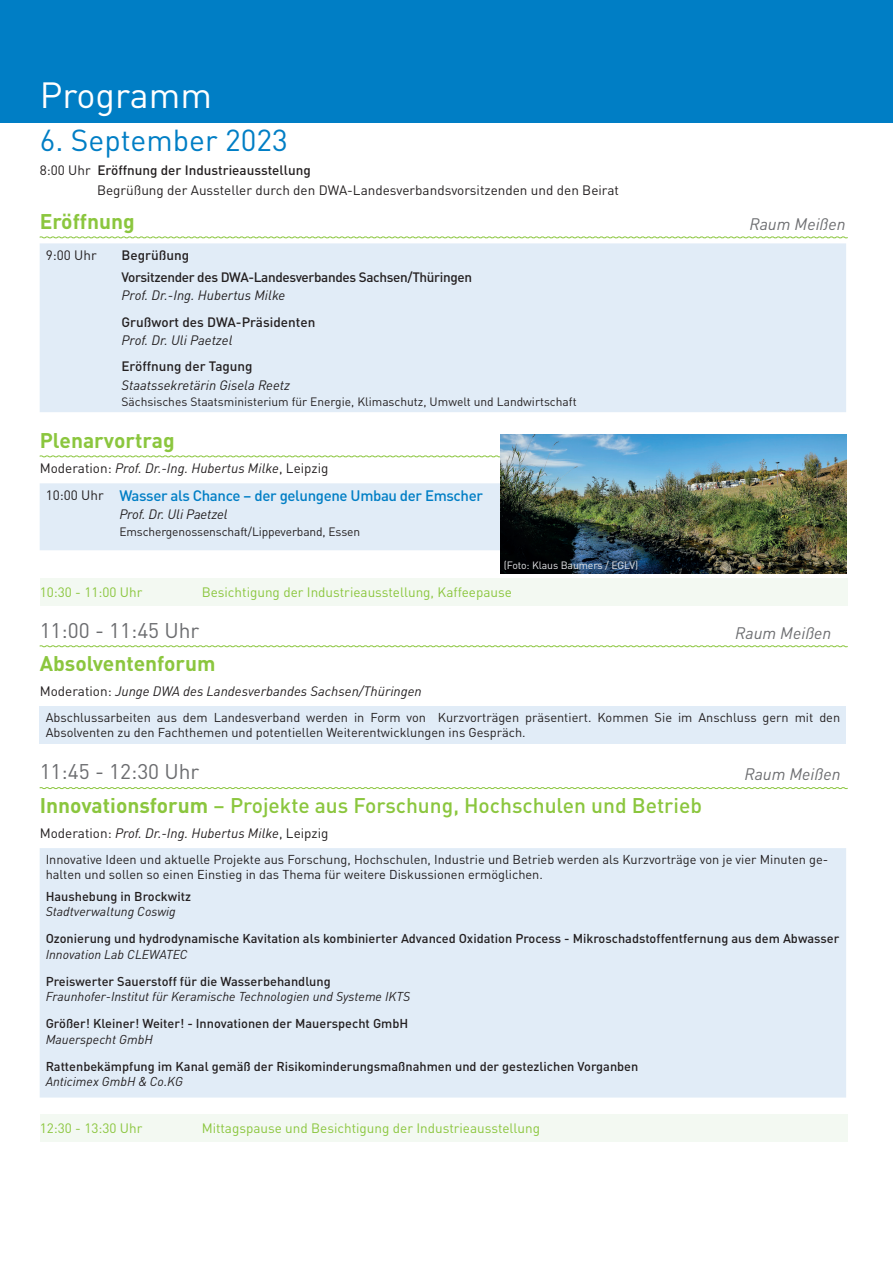
<style>
.page{position:relative;width:893px;height:1263px;background:#fff}
.page>*{position:absolute;margin:0;border:0;box-sizing:border-box;transform-origin:0 0}
.t1{font:36px "DINOT";color:#fff}
.t2{font:30px "DINOT";color:#007ec5}
.t3{font:500 21px/33.8px "DINOT";color:#8bc63e}
.t4{font:700 21px "DINOT";color:#8bc63e}
.t5{font:21px "DINOT";color:#6c6d70}
.t6{font:italic 16.5px "DINOT";color:#6c6d70}
.t7{font:500 15px "DINOT";letter-spacing:-.025em;color:#007ec5}
.t8{font:italic 13.5px "DINOT";color:#231f20}
.t9{font:13.5px "DINOT";color:#8bc63e}
.t10{font:13.5px/20.4px "DINOT";color:#231f20}
.t11{font:500 13.5px/22.4px "DINOT";letter-spacing:-.025em;color:#231f20}
.t12{font:500 13.5px "DINOT";color:#231f20}
.t13{font:12.75px/15.3px "DINOT";color:#231f20}
.t14{font:500 12.75px "DINOT";color:#231f20}
.t15{font:italic 12.75px "DINOT";color:#231f20}
.t16{font:12px "DINOT";color:#231f20}
.t17{font:10.5px "DINOT";letter-spacing:-.01em;color:#e6e7e9}
.s1{font-weight:500}
.s2{font-style:normal}
.s3{font-weight:400;font-size:13.5px;color:#231f20}
.s4{font-weight:400;color:#6c6d70}
.s5{font-weight:700}
</style>
<div class="page">
<div style="left:0;top:0;width:893px;height:123px;background:#007ec5"></div>
<div style="left:40px;top:243px;width:806px;height:169px;background:#e1ecf7"></div>
<div style="left:40px;top:483px;width:460px;height:67px;background:#e1ecf7"></div>
<div style="left:40px;top:706px;width:806px;height:37px;background:#e1ecf7"></div>
<div style="left:40px;top:848px;width:806px;height:249px;background:#e1ecf7"></div>
<svg style="left:39px;top:236px;width:809px;height:3px"></svg>
<svg style="left:39px;top:455px;width:461px;height:3px"></svg>
<svg style="left:39px;top:645px;width:809px;height:2px"></svg>
<svg style="left:39px;top:787px;width:809px;height:2px;background:#bfdf96"></svg>
<div style="left:40px;top:578px;width:808px;height:27px;background:#f3f9f2"></div>
<div style="left:40px;top:1114px;width:808px;height:28px;background:#f3f9f2"></div>
<img style="left:500px;top:434px;width:346px;height:139px">
<h1 class="t1" style="left:40px;top:68px;width:174px">Programm</h1>
<h2 class="t2" style="left:40px;top:117px;width:250px">6. September 2023</h2>
<p class="t10" style="left:97px;top:159px;width:523px;text-indent:-57px">8:00 Uhr <span class="s1">Eröffnung der Industrieausstellung<br></span>Begrüßung der Aussteller durch den DWA-Landesverbandsvorsitzenden und den Beirat</p>
<h3 class="t4" style="left:40px;top:205px;width:97px">Eröffnung</h3>
<p class="t10" style="left:46px;top:244px;width:53px">9:00 Uhr</p>
<p class="t11" style="left:121px;top:243px;width:352px">Begrüßung<br>Vorsitzender des DWA-Landesverbandes Sachsen/Thüringen</p>
<p class="t8" style="left:121px;top:285px;width:165px">Prof. Dr.-Ing. Hubertus Milke</p>
<p class="t12" style="left:121px;top:311px;width:195px">Grußwort des DWA-Präsidenten</p>
<p class="t8" style="left:121px;top:330px;width:113px">Prof. Dr. Uli Paetzel</p>
<p class="t12" style="left:121px;top:356px;width:133px">Eröffnung der Tagung</p>
<p class="t8" style="left:121px;top:375px;width:170px">Staatssekretärin Gisela Reetz</p>
<p class="t16" style="left:121px;top:393px;width:457px">Sächsisches Staatsministerium für Energie, Klimaschutz, Umwelt und Landwirtschaft</p>
<h3 class="t4" style="left:40px;top:424px;width:137px">Plenarvortrag</h3>
<p class="t8" style="left:40px;top:458px;width:290px"><span class="s2">Moderation:</span> Prof. Dr.-Ing. Hubertus Milke<span class="s2">, Leipzig</span></p>
<p class="t7" style="left:46px;top:484px;width:439px"><span class="s3">10:00 Uhr</span> Wasser als Chance – der gelungene Umbau der Emscher</p>
<p class="t8" style="left:119px;top:504px;width:110px">Prof. Dr. Uli Paetzel</p>
<p class="t16" style="left:119px;top:522px;width:242px">Emschergenossenschaft/Lippeverband, Essen</p>
<p class="t17" style="left:504px;top:557px;width:136px">(Foto: Klaus Baumers / EGLV)</p>
<p class="t9" style="left:40px;top:582px;width:104px">10:30 - 11:00 Uhr</p>
<p class="t9" style="left:202px;top:582px;width:312px">Besichtigung der Industrieausstellung, Kaffeepause</p>
<p class="t6" style="left:749px;top:212px;width:98px">Raum Meißen</p>
<h3 class="t5" style="left:40px;top:614px;width:161px">11:00 - 11:45 Uhr</h3>
<h3 class="t4" style="left:40px;top:647px;width:177px">Absolventenforum</h3>
<p class="t8" style="left:40px;top:681px;width:384px"><span class="s2">Moderation:</span> Junge DWA des Landesverbandes Sachsen/Thüringen</p>
<p class="t13" style="left:46px;top:709px;width:796px">Abschlussarbeiten aus dem Landesverband werden in Form von Kurzvorträgen präsentiert. Kommen Sie im Anschluss gern mit den<br>Absolventen zu den Fachthemen und potentiellen Weiterentwicklungen ins Gespräch.</p>
<h3 class="t3" style="left:40px;top:754px;width:664px"><span class="s4">11:45 - 12:30 Uhr<br></span><span class="s5">Innovationsforum</span> – Projekte aus Forschung, Hochschulen und Betrieb</h3>
<p class="t8" style="left:40px;top:823px;width:290px"><span class="s2">Moderation:</span> Prof. Dr.-Ing. Hubertus Milke<span class="s2">, Leipzig</span></p>
<p class="t13" style="left:46px;top:851px;width:784px">Innovative Ideen und aktuelle Projekte aus Forschung, Hochschulen, Industrie und Betrieb werden als Kurzvorträge von je vier Minuten ge&shy;halten und sollen so einen Einstieg in das Thema für weitere Diskussionen ermöglichen.</p>
<p class="t14" style="left:46px;top:886px;width:147px">Haushebung in Brockwitz</p>
<p class="t15" style="left:46px;top:902px;width:132px">Stadtverwaltung Coswig</p>
<p class="t14" style="left:46px;top:929px;width:795px">Ozonierung und hydrodynamische Kavitation als kombinierter Advanced Oxidation Process - Mikroschadstoffentfernung aus dem Abwasser</p>
<p class="t15" style="left:46px;top:944px;width:144px">Innovation Lab CLEWATEC</p>
<p class="t14" style="left:46px;top:971px;width:287px">Preiswerter Sauerstoff für die Wasserbehandlung</p>
<p class="t15" style="left:46px;top:987px;width:366px">Fraunhofer-Institut für Keramische Technologien und Systeme IKTS</p>
<p class="t14" style="left:46px;top:1014px;width:364px">Größer! Kleiner! Weiter! - Innovationen der Mauerspecht GmbH</p>
<p class="t15" style="left:46px;top:1029px;width:109px">Mauerspecht GmbH</p>
<p class="t14" style="left:46px;top:1056px;width:594px">Rattenbekämpfung im Kanal gemäß der Risikominderungsmaßnahmen und der gestezlichen Vorganben</p>
<p class="t15" style="left:46px;top:1072px;width:139px">Anticimex GmbH &amp; Co.KG</p>
<p class="t6" style="left:735px;top:621px;width:98px">Raum Meißen</p>
<p class="t6" style="left:744px;top:762px;width:98px">Raum Meißen</p>
<p class="t9" style="left:40px;top:1118px;width:104px">12:30 - 13:30 Uhr</p>
<p class="t9" style="left:202px;top:1118px;width:340px">Mittagspause und Besichtigung der Industrieausstellung</p>
</div>
